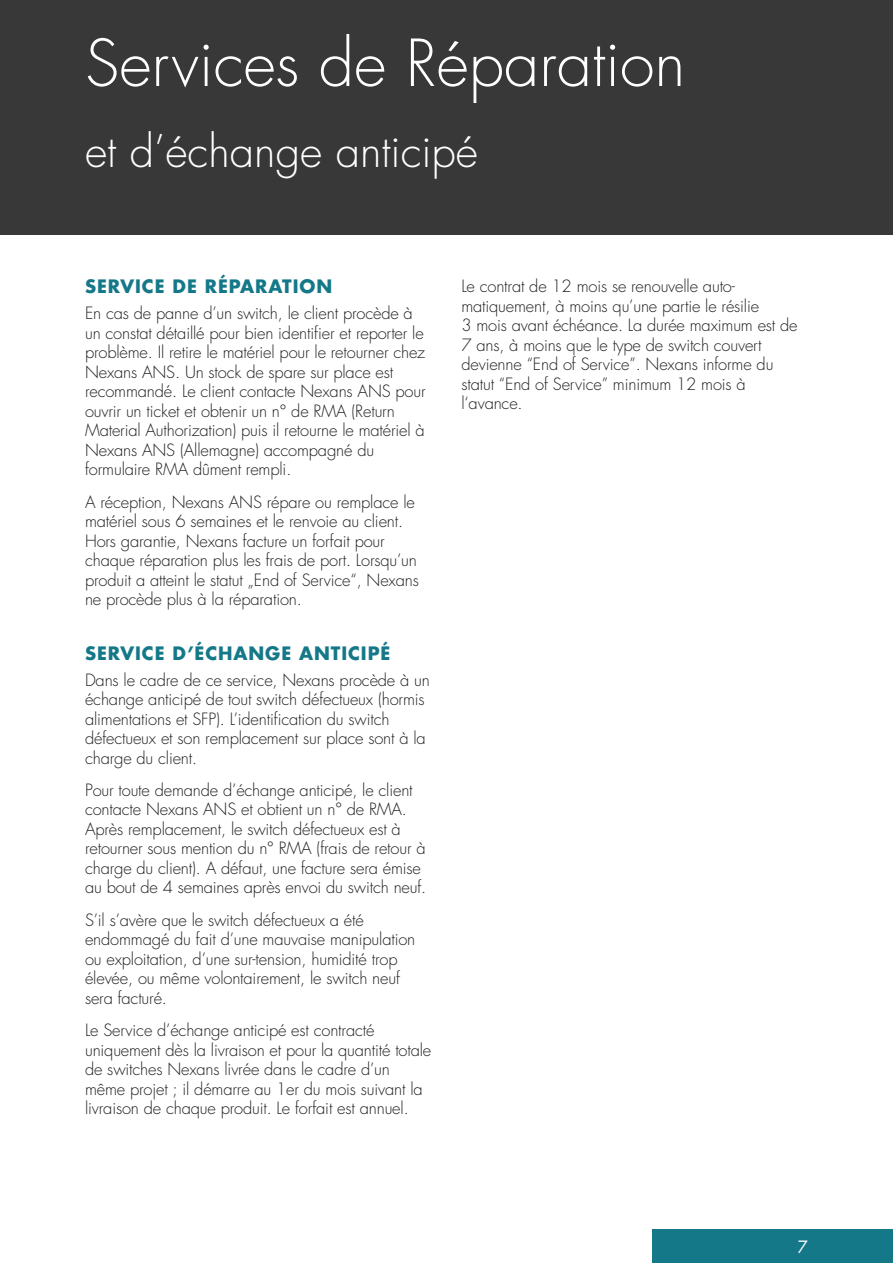
<style>
.page{position:relative;width:893px;height:1263px;background:#fff}
.page>*{position:absolute;margin:0;border:0;box-sizing:border-box;transform-origin:0 0}
.Titel{font:300 63px "Futura Std";color:#fff}
.Titel-2{font:300 43.5px "Futura Std";color:#fff}
.Titel-pos{font:700 18px "Futura Std";letter-spacing:.05em;color:#147888}
.Body{font:300 16.5px/19.5px "Futura Std";letter-spacing:-.01em;color:#231f20}
.t1{font:16.5px "Futura Std";color:#fff}
</style>
<div class="page">
<div style="left:653px;top:1229px;width:240px;height:34px;background:#147888"></div>
<div style="left:0;top:0;width:893px;height:234px;background:#383839"></div>
<p class="Titel" style="left:85px;top:25px;width:602px">Services de Réparation</p>
<p class="Titel-2" style="left:85px;top:125px;width:395px">et d’échange anticipé</p>
<p class="Titel-pos" style="left:85px;top:275px;width:249px">SERVICE DE RÉPARATION</p>
<p class="Body" style="left:85px;top:304px;width:342px">En cas de panne d’un switch, le client procède à un constat détaillé pour bien identifier et reporter le problème. Il retire le matériel pour le retourner chez Nexans ANS. Un stock de spare sur place est recommandé. Le client contacte Nexans ANS pour ouvrir un ticket et obtenir un n° de RMA (Return Material Authorization) puis il retourne le matériel à Nexans ANS (Allemagne) accompagné du formulaire RMA dûment rempli.</p>
<p class="Body" style="left:85px;top:492px;width:335px">A réception, Nexans ANS répare ou remplace le matériel sous 6 semaines et le renvoie au client.<br>Hors garantie, Nexans facture un forfait pour chaque réparation plus les frais de port. Lorsqu’un produit a atteint le statut „End of Service“, Nexans ne procède plus à la réparation.</p>
<p class="Titel-pos" style="left:85px;top:641px;width:307px">SERVICE D’ÉCHANGE ANTICIPÉ</p>
<p class="Body" style="left:85px;top:670px;width:346px">Dans le cadre de ce service, Nexans procède à un échange anticipé de tout switch défectueux (hormis alimentations et SFP). L’identification du switch défectueux et son remplacement sur place sont à la charge du client.</p>
<p class="Body" style="left:85px;top:781px;width:343px">Pour toute demande d’échange anticipé, le client contacte Nexans ANS et obtient un n° de RMA.<br>Après remplacement, le switch défectueux est à retourner sous mention du n° RMA (frais de retour à charge du client). A défaut, une facture sera émise au bout de 4 semaines après envoi du switch neuf.</p>
<p class="Body" style="left:85px;top:910px;width:332px">S’il s’avère que le switch défectueux a été endommagé du fait d’une mauvaise manipulation ou exploitation, d’une sur-tension, humidité trop élevée, ou même volontairement, le switch neuf sera facturé.</p>
<p class="Body" style="left:85px;top:1021px;width:348px">Le Service d’échange anticipé est contracté uniquement dès la livraison et pour la quantité totale de switches Nexans livrée dans le cadre d’un même projet ; il démarre au 1er du mois suivant la livraison de chaque produit. Le forfait est annuel.</p>
<p class="Body" style="left:461px;top:277px;width:338px">Le contrat de 12 mois se renouvelle auto&shy;matiquement, à moins qu’une partie le résilie<br>3 mois avant échéance. La durée maximum est de 7 ans, à moins que le type de switch couvert devienne “End of Service”. Nexans informe du statut “End of Service” minimum 12 mois à l‘avance.</p>
<p class="t1" style="left:798px;top:1236px;width:12px">7</p>
</div>
